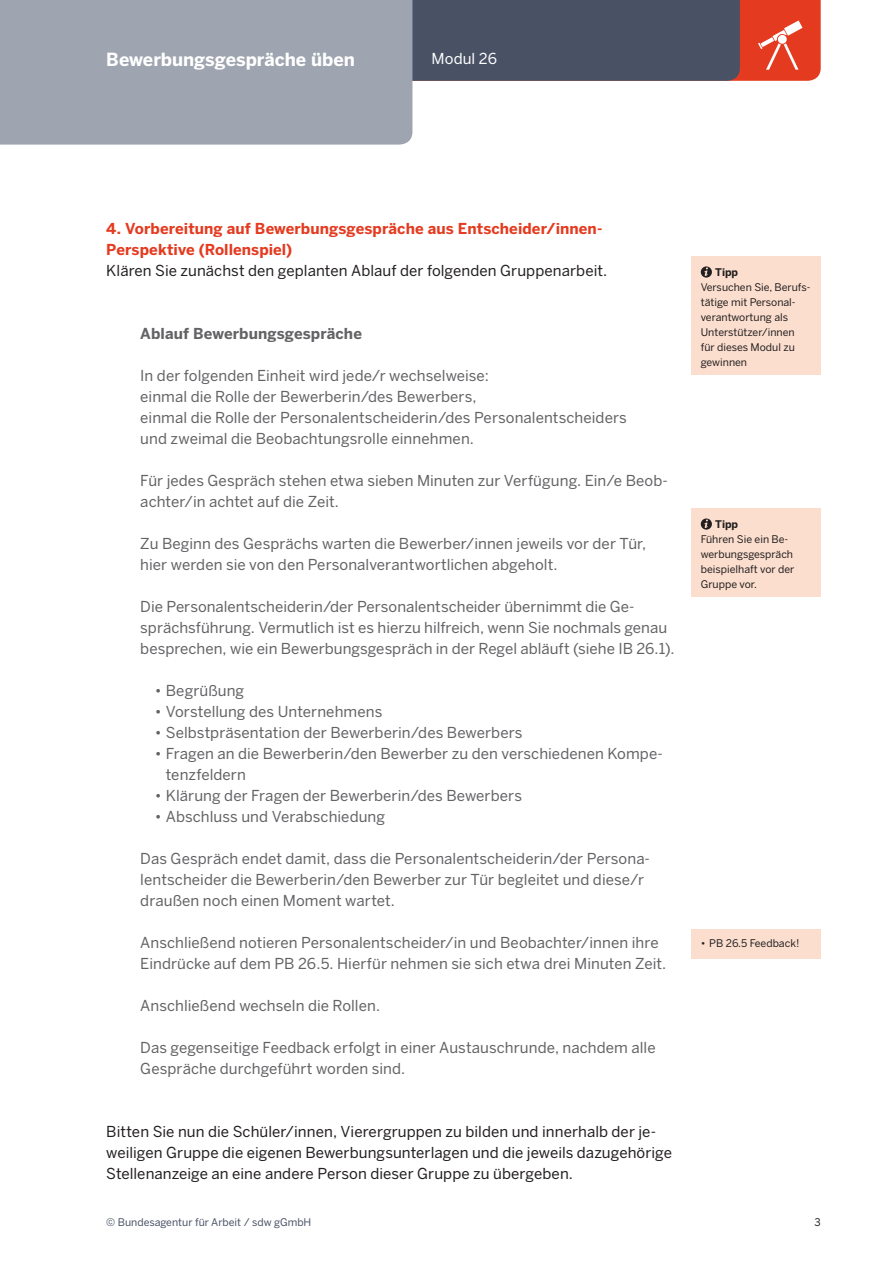
<style>
.page{position:relative;width:893px;height:1263px;background:#fff}
.page>*{position:absolute;margin:0;border:0;box-sizing:border-box;transform-origin:0 0}
.t1{font:700 18px "Benton Sans";color:#fff}
.t2{font:15px/21px "Benton Sans";letter-spacing:.005em;color:#636366}
.t3{font:15px/21px "Benton Sans";letter-spacing:.005em;color:#231f20}
.t4{font:700 15px/21px "Benton Sans";letter-spacing:.005em;color:#e43b20}
.t5{font:700 15px "Benton Sans";letter-spacing:.005em;color:#636366}
.t6{font:15px "Benton Sans";letter-spacing:.005em;color:#fff}
.t7{font:10.5px/15px "Benton Sans";color:#231f20}
.t8{font:10.5px "Benton Sans";color:#495265}
.t9{font:700 10.5px "Benton Sans";letter-spacing:-.005em;color:#231f20}
</style>
<div class="page">
<div style="left:740px;top:0;width:81px;height:81px;background:#e43b20"></div>
<div style="left:412px;top:0;width:328px;height:81px;background:#495265"></div>
<div style="left:0;top:0;width:412px;height:145px;background:#9ea5b0"></div>
<svg style="left:758px;top:21px;width:44px;height:49px"></svg>
<div style="left:691px;top:257px;width:130px;height:118px;background:#fbdece"></div>
<svg style="left:701px;top:266px;width:11px;height:12px"></svg>
<svg style="left:704px;top:267px;width:4px;height:9px"></svg>
<div style="left:691px;top:929px;width:130px;height:30px;background:#fbdece"></div>
<div style="left:691px;top:509px;width:130px;height:88px;background:#fbdece"></div>
<svg style="left:701px;top:518px;width:11px;height:12px"></svg>
<svg style="left:704px;top:519px;width:4px;height:9px"></svg>
<p class="t1" style="left:106px;top:49px;width:250px">Bewerbungsgespräche üben</p>
<p class="t6" style="left:432px;top:50px;width:67px">Modul 26</p>
<p class="t4" style="left:106px;top:218px;width:498px">4. Vorbereitung auf Bewerbungsgespräche aus Entscheider/innen-<br>Perspektive (Rollenspiel)</p>
<p class="t3" style="left:106px;top:260px;width:502px">Klären Sie zunächst den geplanten Ablauf der folgenden Gruppenarbeit.</p>
<p class="t5" style="left:140px;top:324px;width:223px">Ablauf Bewerbungsgespräche</p>
<p class="t2" style="left:140px;top:365px;width:488px">In der folgenden Einheit wird jede/r wechselweise:<br>einmal die Rolle der Bewerberin/des Bewerbers,<br>einmal die Rolle der Personalentscheiderin/des Personalentscheiders und zweimal die Beobachtungsrolle einnehmen.</p>
<p class="t2" style="left:140px;top:470px;width:529px">Für jedes Gespräch stehen etwa sieben Minuten zur Verfügung. Ein/e Beob&shy;achter/in achtet auf die Zeit.</p>
<p class="t2" style="left:140px;top:533px;width:507px">Zu Beginn des Gesprächs warten die Bewerber/innen jeweils vor der Tür, hier werden sie von den Personalverantwortlichen abgeholt.</p>
<p class="t2" style="left:140px;top:596px;width:536px">Die Personalentscheiderin/der Personalentscheider übernimmt die Ge&shy;sprächsführung. Vermutlich ist es hierzu hilfreich, wenn Sie nochmals genau besprechen, wie ein Bewerbungsgespräch in der Regel abläuft (siehe IB 26.1).</p>
<p class="t2" style="left:155px;top:680px;width:91px">• Begrüßung</p>
<p class="t2" style="left:155px;top:701px;width:229px">• Vorstellung des Unternehmens</p>
<p class="t2" style="left:155px;top:722px;width:369px">• Selbstpräsentation der Bewerberin/des Bewerbers</p>
<p class="t2" style="left:166px;top:743px;width:498px;text-indent:-11px">• Fragen an die Bewerberin/den Bewerber zu den verschiedenen Kompe&shy;tenzfeldern</p>
<p class="t2" style="left:155px;top:785px;width:369px">• Klärung der Fragen der Bewerberin/des Bewerbers</p>
<p class="t2" style="left:155px;top:806px;width:232px">• Abschluss und Verabschiedung</p>
<p class="t2" style="left:140px;top:848px;width:511px">Das Gespräch endet damit, dass die Personalentscheiderin/der Persona&shy;lentscheider die Bewerberin/den Bewerber zur Tür begleitet und diese/r draußen noch einen Moment wartet.</p>
<p class="t2" style="left:140px;top:932px;width:527px">Anschließend notieren Personalentscheider/in und Beobachter/innen ihre<br>Eindrücke auf dem PB 26.5. Hierfür nehmen sie sich etwa drei Minuten Zeit.</p>
<p class="t2" style="left:140px;top:995px;width:241px">Anschließend wechseln die Rollen.</p>
<p class="t2" style="left:140px;top:1037px;width:517px">Das gegenseitige Feedback erfolgt in einer Austauschrunde, nachdem alle<br>Gespräche durchgeführt worden sind.</p>
<p class="t3" style="left:106px;top:1121px;width:567px">Bitten Sie nun die Schüler/innen, Vierergruppen zu bilden und innerhalb der je&shy;weiligen Gruppe die eigenen Bewerbungsunterlagen und die jeweils dazugehörige<br>Stellenanzeige an eine andere Person dieser Gruppe zu übergeben.</p>
<p class="t9" style="left:715px;top:265px;width:24px">Tipp</p>
<p class="t7" style="left:701px;top:279px;width:111px">Versuchen Sie, Berufs&shy;tätige mit Personal&shy;verantwortung als<br>Unterstützer/innen für dieses Modul zu gewinnen</p>
<p class="t9" style="left:715px;top:517px;width:24px">Tipp</p>
<p class="t7" style="left:701px;top:531px;width:95px">Führen Sie ein Be&shy;werbungsgespräch beispielhaft vor der<br>Gruppe vor.</p>
<p class="t7" style="left:701px;top:936px;width:100px">• PB 26.5 Feedback!</p>
<p class="t8" style="left:106px;top:1216px;width:207px">© Bundesagentur für Arbeit / sdw gGmbH</p>
<p class="t7" style="left:814px;top:1215px;width:8px">3</p>
</div>
